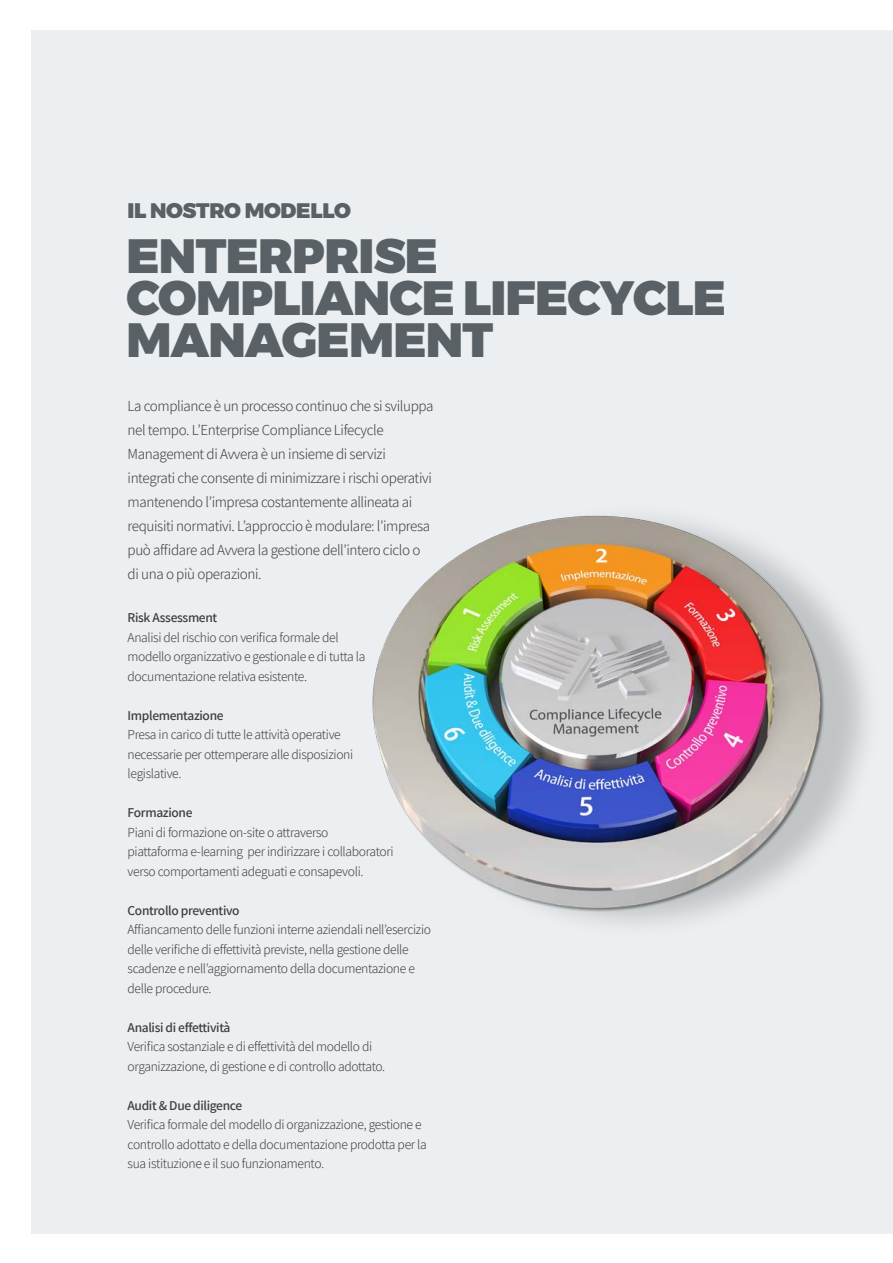
<style>
.page{position:relative;width:893px;height:1263px;background:#fff}
.page>*{position:absolute;margin:0;border:0;box-sizing:border-box;transform-origin:0 0}
.t1{font:900 48px/42px "Montserrat";letter-spacing:-.015em;color:#5a6166}
.t2{font:900 21px "Montserrat";letter-spacing:-.015em;color:#5a6166}
._000bodybig{font:300 15px/24px "Assistant";letter-spacing:-.025em;color:#3e3e3f}
._000bodybig-2{font:300 13.5px/19.5px "Assistant";letter-spacing:-.025em;color:#3e3e3f}
._000bodybig-3{font:600 13.5px "Assistant";letter-spacing:-.025em;color:#3e3e3f}
</style>
<div class="page">
<div style="left:32px;top:30px;width:861px;height:1203px;background:#ebeff1"></div>
<img style="left:372px;top:515px;width:496px;height:409px">
<p class="t2" style="left:128px;top:193px;width:225px">IL NOSTRO MODELLO</p>
<p class="t1" style="left:126px;top:236px;width:601px">ENTERPRISE<br>COMPLIANCE LIFECYCLE<br>MANAGEMENT</p>
<p class="_000bodybig" style="left:128px;top:393px;width:308px">La compliance è un processo continuo che si sviluppa nel tempo. L’Enterprise Compliance Lifecycle Management di Avvera è un insieme di servizi integrati che consente di minimizzare i rischi operativi mantenendo l’impresa costantemente allineata ai requisiti normativi. L’approccio è modulare: l’impresa può affidare ad Avvera la gestione dell’intero ciclo o di una o più operazioni.</p>
<p class="_000bodybig-3" style="left:128px;top:608px;width:91px">Risk Assessment</p>
<p class="_000bodybig-2" style="left:128px;top:627px;width:239px">Analisi del rischio con verifica formale del modello organizzativo e gestionale e di tutta la documentazione relativa esistente.</p>
<p class="_000bodybig-3" style="left:128px;top:706px;width:98px">Implementazione</p>
<p class="_000bodybig-2" style="left:128px;top:724px;width:227px">Presa in carico di tutte le attività operative necessarie per ottemperare alle disposizioni legislative.</p>
<p class="_000bodybig-3" style="left:128px;top:803px;width:66px">Formazione</p>
<p class="_000bodybig-2" style="left:128px;top:822px;width:202px">Piani di formazione on-site o attraverso</p>
<p class="_000bodybig-2" style="left:128px;top:841px;width:267px">piattaforma e-learning per indirizzare i collaboratori verso comportamenti adeguati e consapevoli.</p>
<p class="_000bodybig-3" style="left:128px;top:901px;width:114px">Controllo preventivo</p>
<p class="_000bodybig-2" style="left:128px;top:919px;width:305px">Affiancamento delle funzioni interne aziendali nell’esercizio delle verifiche di effettività previste, nella gestione delle scadenze e nell’aggiornamento della documentazione e delle procedure.</p>
<p class="_000bodybig-3" style="left:128px;top:1018px;width:104px">Analisi di effettività</p>
<p class="_000bodybig-2" style="left:128px;top:1036px;width:259px">Verifica sostanziale e di effettività del modello di organizzazione, di gestione e di controllo adottato.</p>
<p class="_000bodybig-3" style="left:128px;top:1096px;width:116px">Audit &amp; Due diligence</p>
<p class="_000bodybig-2" style="left:128px;top:1114px;width:301px">Verifica formale del modello di organizzazione, gestione e controllo adottato e della documentazione prodotta per la sua istituzione e il suo funzionamento.</p>
</div>
